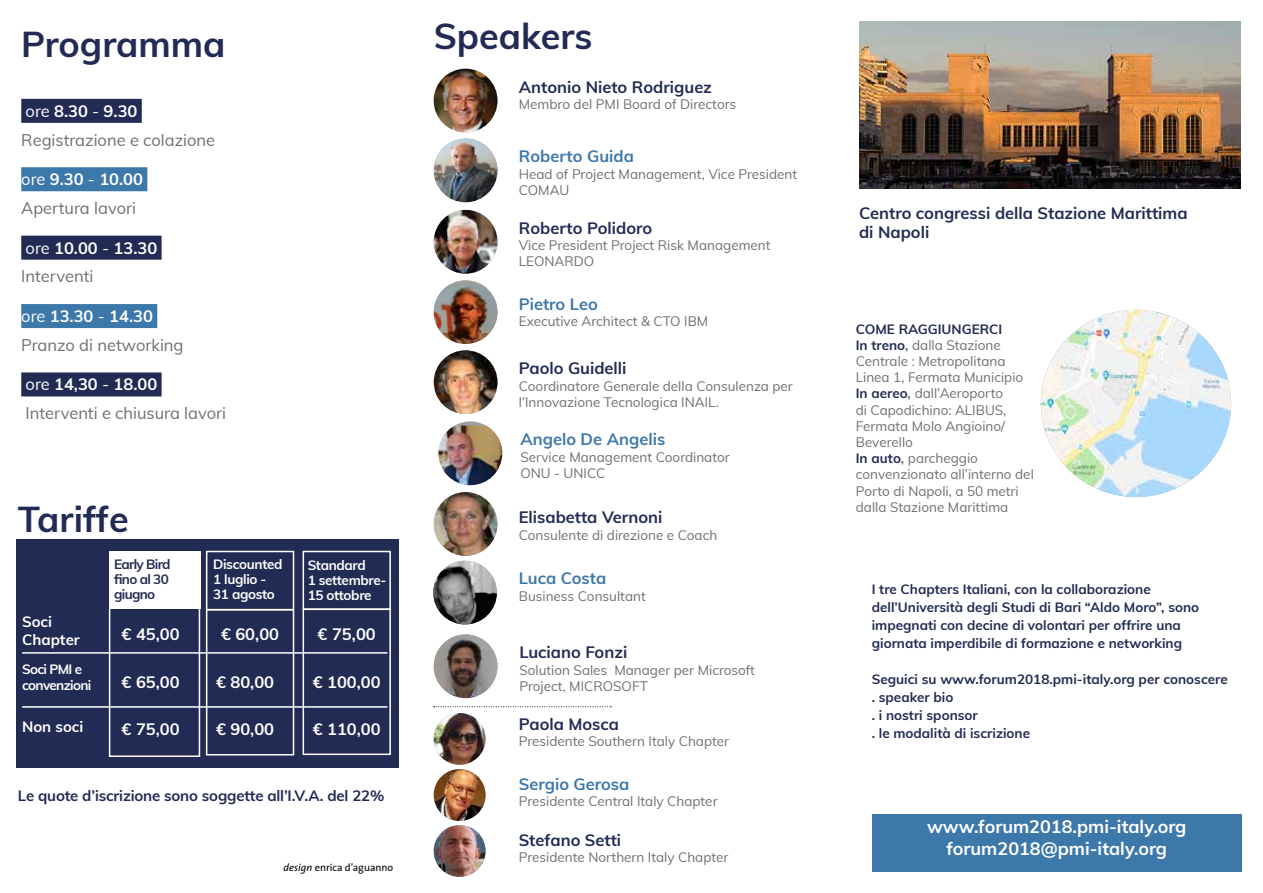
<style>
.page{position:relative;width:1263px;height:893px;background:#fff}
.page>*{position:absolute;margin:0;border:0;box-sizing:border-box;transform-origin:0 0}
.t1{font:700 36px "Muli";color:#222b54}
.t2{font:700 18px/21.6px "Muli";color:#fff;text-align:center}
.t3{font:700 16.5px/19.8px "Muli";color:#222b54}
.t4{font:16.5px/28.8px "Muli";color:#706f6f}
.t5{font:700 16.5px/28.8px "Muli";color:#fff}
.t6{font:700 16.5px "Muli";color:#3d78aa}
.t7{font:700 15px "Muli";letter-spacing:-.01em;color:#222b54}
.t8{font:700 15px/18px "Muli";color:#fff}
.t9{font:13.5px/16.2px "Muli";color:#706f6f}
.t10{font:700 13.5px/18px "Muli";color:#222b54}
.t11{font:700 13.5px/15px "Muli";letter-spacing:-.025em;color:#fff}
.t12{font:700 13.5px/15px "Muli";letter-spacing:-.05em;color:#222b54}
.t13{font:700 13.5px/16.2px "Muli";letter-spacing:-.05em;color:#fff}
.t14{font:10.5px "The Sans";color:#000}
.s1{color:#fff}
.s2{font-weight:700;color:#fff}
.s3{font-weight:400}
.s4{font-weight:400;color:#706f6f}
.s5{font-style:italic}
.s6{font-weight:700;color:#222b54}
.s7{font-weight:700}
.s8{font-weight:700;color:#232c54}
</style>
<div class="page">
<div style="left:21px;top:99px;width:121px;height:24px;background:#222b54"></div>
<div style="left:21px;top:167px;width:126px;height:24px;background:#3d78aa"></div>
<div style="left:21px;top:236px;width:141px;height:24px;background:#222b54"></div>
<div style="left:21px;top:304px;width:136px;height:24px;background:#3d78aa"></div>
<div style="left:21px;top:372px;width:141px;height:24px;background:#222b54"></div>
<img style="left:1041px;top:310px;width:190px;height:187px">
<img style="left:860px;top:21px;width:381px;height:167px">
<div style="left:16px;top:539px;width:382px;height:228px;background:#222b54"></div>
<div style="left:109px;top:551px;width:91px;height:58px;background:#fff"></div>
<svg style="left:108px;top:607px;width:93px;height:150px"></svg>
<hr style="left:22px;top:652px;width:365px;height:2px;background:#fff">
<hr style="left:22px;top:706px;width:365px;height:2px;background:#fff">
<div style="left:206px;top:609px;width:88px;height:146px;border:2px solid #fff"></div>
<div style="left:206px;top:551px;width:88px;height:59px;border:2px solid #fff"></div>
<div style="left:303px;top:608px;width:88px;height:147px;border:2px solid #fff"></div>
<div style="left:303px;top:551px;width:88px;height:59px;border:2px solid #fff"></div>
<div style="left:872px;top:814px;width:370px;height:58px;background:#3d78aa"></div>
<img style="left:434px;top:69px;width:63px;height:63px;border-radius:32px">
<img style="left:434px;top:139px;width:63px;height:63px;border-radius:32px">
<img style="left:434px;top:210px;width:63px;height:64px;border-radius:32px">
<div style="left:434px;top:280px;width:63px;height:64px;background:#9d9d9c;border-radius:50%"></div>
<img style="left:434px;top:286px;width:63px;height:58px">
<img style="left:434px;top:350px;width:63px;height:64px;border-radius:32px">
<img style="left:434px;top:713px;width:51px;height:52px;border-radius:26px">
<img style="left:434px;top:769px;width:51px;height:52px;border-radius:26px">
<img style="left:434px;top:825px;width:51px;height:52px;border-radius:26px">
<svg style="left:438px;top:421px;width:64px;height:64px"></svg>
<img style="left:438px;top:426px;width:64px;height:59px">
<img style="left:434px;top:492px;width:63px;height:64px;border-radius:32px">
<img style="left:433px;top:561px;width:64px;height:63px;border-radius:32px">
<svg style="left:434px;top:706px;width:177px;height:1px"></svg>
<img style="left:434px;top:634px;width:63px;height:64px;border-radius:32px">
<h1 class="t1" style="left:21px;top:18px;width:206px">Programma</h1>
<p class="t4" style="left:21px;top:96px;width:195px"><span class="s1">ore</span> <span class="s2">8.30</span> <span class="s1">-</span> <span class="s2">9.30<br></span>Registrazione e colazione</p>
<p class="t4" style="left:21px;top:164px;width:123px"><span class="s1">ore</span> <span class="s2">9.30</span> <span class="s1">-</span> <span class="s2">10.00<br></span>Apertura lavori</p>
<p class="t5" style="left:21px;top:232px;width:138px"><span class="s3">ore</span> 10.00 <span class="s3">-</span> 13.30<br><span class="s4">Interventi</span></p>
<p class="t4" style="left:21px;top:301px;width:164px"><span class="s1">ore</span> <span class="s2">13.30</span> <span class="s1">-</span> <span class="s2">14.30<br></span>Pranzo di networking</p>
<p class="t4" style="left:26px;top:369px;width:202px"><span class="s1">ore</span> <span class="s2">14,30</span> <span class="s1">-</span> <span class="s2">18.00<br></span>Interventi e chiusura lavori</p>
<h1 class="t1" style="left:18px;top:492px;width:112px">Tariffe</h1>
<p class="t8" style="left:22px;top:612px;width:59px">Soci<br>Chapter</p>
<p class="t13" style="left:22px;top:661px;width:71px">Soci PMI e convenzioni</p>
<p class="t8" style="left:22px;top:717px;width:63px">Non soci</p>
<p class="t12" style="left:114px;top:556px;width:58px">Early Bird fino al 30 giugno</p>
<p class="t5" style="left:122px;top:619px;width:60px">€ 45,00</p>
<p class="t5" style="left:122px;top:667px;width:60px">€ 65,00</p>
<p class="t5" style="left:122px;top:714px;width:60px">€ 75,00</p>
<p class="t11" style="left:213px;top:556px;width:71px">Discounted<br>1 luglio -<br>31 agosto</p>
<p class="t11" style="left:308px;top:557px;width:80px">Standard<br>1 settembre-<br>15 ottobre</p>
<p class="t5" style="left:221px;top:619px;width:60px">€ 60,00</p>
<p class="t5" style="left:318px;top:618px;width:60px">€ 75,00</p>
<p class="t5" style="left:216px;top:667px;width:60px">€ 80,00</p>
<p class="t5" style="left:313px;top:667px;width:70px">€ 100,00</p>
<p class="t5" style="left:216px;top:714px;width:60px">€ 90,00</p>
<p class="t5" style="left:313px;top:714px;width:70px">€ 110,00</p>
<p class="t7" style="left:18px;top:785px;width:368px">Le quote d’iscrizione sono soggette all’I.V.A. del 22%</p>
<p class="t14" style="left:284px;top:859px;width:111px"><span class="s5">design</span> enrica d’aguanno</p>
<h1 class="t1" style="left:434px;top:10px;width:160px">Speakers</h1>
<p class="t3" style="left:519px;top:76px;width:195px">Antonio Nieto Rodriguez</p>
<p class="t9" style="left:519px;top:95px;width:219px">Membro del PMI Board of Directors</p>
<p class="t6" style="left:519px;top:144px;width:117px">Roberto Guida</p>
<p class="t9" style="left:519px;top:165px;width:280px">Head of Project Management, Vice President<br>COMAU</p>
<p class="t3" style="left:519px;top:217px;width:135px">Roberto Polidoro</p>
<p class="t9" style="left:519px;top:236px;width:253px">Vice President Project Risk Management<br>LEONARDO</p>
<p class="t6" style="left:519px;top:291px;width:81px">Pietro Leo</p>
<p class="t9" style="left:519px;top:312px;width:191px">Executive Architect &amp; CTO IBM</p>
<p class="t3" style="left:519px;top:358px;width:109px">Paolo Guidelli</p>
<p class="t9" style="left:519px;top:377px;width:276px">Coordinatore Generale della Consulenza per l’Innovazione Tecnologica INAIL.</p>
<p class="t6" style="left:520px;top:427px;width:146px">Angelo De Angelis</p>
<p class="t9" style="left:520px;top:448px;width:211px">Service Management Coordinator<br>ONU - UNICC</p>
<p class="t3" style="left:519px;top:507px;width:145px">Elisabetta Vernoni</p>
<p class="t9" style="left:519px;top:526px;width:200px">Consulente di direzione e Coach</p>
<p class="t6" style="left:519px;top:566px;width:89px">Luca Costa</p>
<p class="t9" style="left:519px;top:587px;width:128px">Business Consultant</p>
<p class="t3" style="left:519px;top:642px;width:109px">Luciano Fonzi</p>
<p class="t9" style="left:519px;top:661px;width:237px">Solution Sales Manager per Microsoft<br>Project, MICROSOFT</p>
<p class="t3" style="left:519px;top:713px;width:102px">Paola Mosca</p>
<p class="t9" style="left:519px;top:732px;width:212px">Presidente Southern Italy Chapter</p>
<p class="t6" style="left:519px;top:772px;width:112px">Sergio Gerosa</p>
<p class="t9" style="left:519px;top:792px;width:200px">Presidente Central Italy Chapter</p>
<p class="t3" style="left:519px;top:829px;width:104px">Stefano Setti</p>
<p class="t9" style="left:519px;top:849px;width:211px">Presidente Northern Italy Chapter</p>
<p class="t3" style="left:859px;top:202px;width:330px">Centro congressi della Stazione Marittima di Napoli</p>
<p class="t9" style="left:856px;top:320px;width:180px"><span class="s6">COME RAGGIUNGERCI<br>In treno</span><span class="s7">,</span> dalla Stazione<br>Centrale : Metropolitana<br>Linea 1, Fermata Municipio<br><span class="s8">In aereo</span><span class="s7">,</span> dall’Aeroporto<br>di Capodichino: ALIBUS,<br>Fermata Molo Angioino/<br>Beverello<br><span class="s8">In auto</span><span class="s7">,</span> parcheggio convenzionato all’interno del<br>Porto di Napoli, a 50 metri dalla Stazione Marittima</p>
<p class="t10" style="left:872px;top:579px;width:329px">I tre Chapters Italiani, con la collaborazione dell’Università degli Studi di Bari “Aldo Moro”, sono impegnati con decine di volontari per offrire una giornata imperdibile di formazione e networking</p>
<p class="t10" style="left:872px;top:669px;width:358px">Seguici su www.forum2018.pmi-italy.org per conoscere . speaker bio<br>. i nostri sponsor<br>. le modalità di iscrizione</p>
<h2 class="t2" style="left:927px;top:815px;width:261px">www.forum2018.pmi-italy.org forum2018@pmi-italy.org</h2>
</div>
